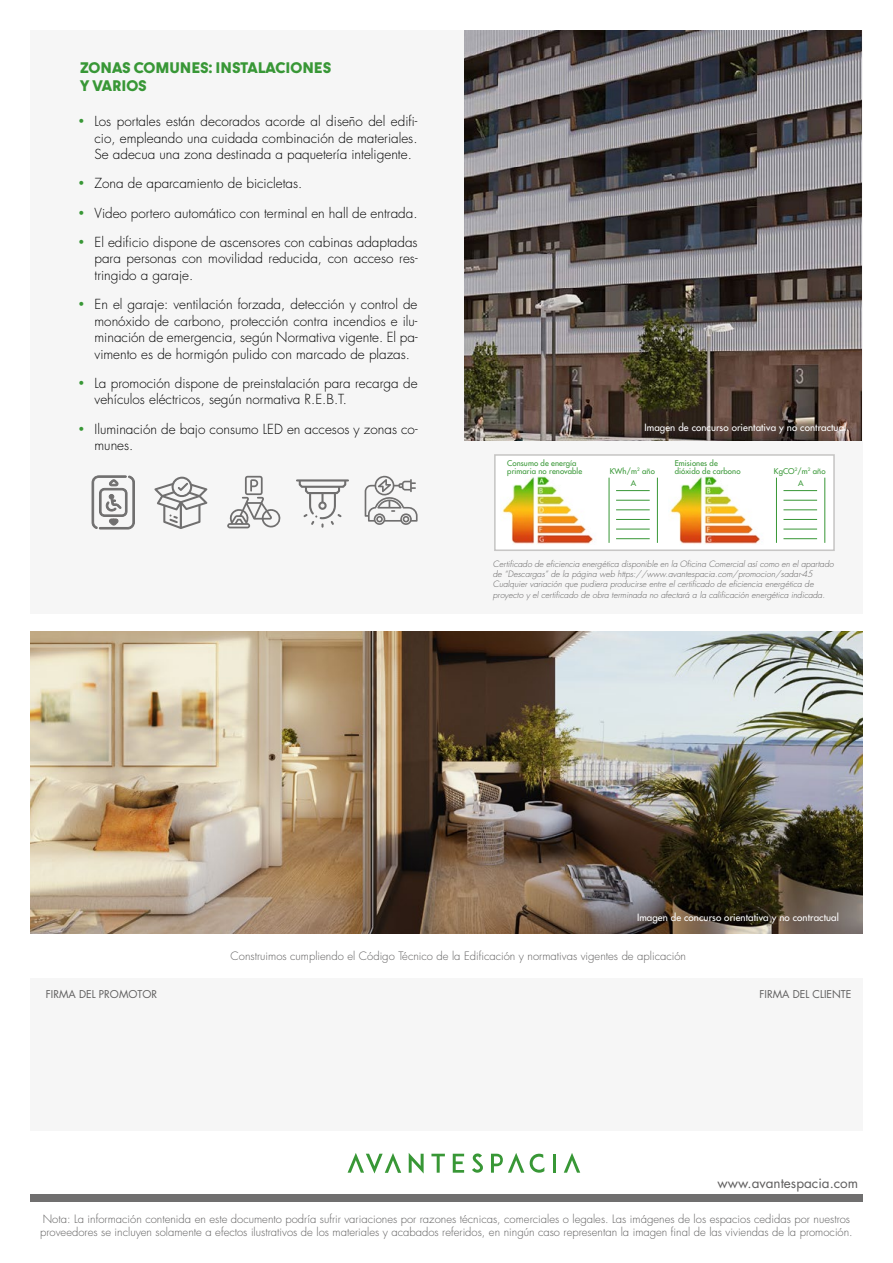
<style>
.page{position:relative;width:893px;height:1263px;background:#fff}
.page>*{position:absolute;margin:0;border:0;box-sizing:border-box;transform-origin:0 0}
.t1{font:900 15px/18px "Dystopian";color:#389736}
.t2{font:300 13.5px/16.5px "Futura Std";color:#000;text-align:justify}
.t3{font:13.5px "Futura Std";color:#605f5f}
.t4{font:300 11.25px/13.5px "Futura Std";color:#605f5f}
.t5{font:10.5px "Futura Std";color:#605f5f}
.t6{font:500 9.75px "Futura Std";letter-spacing:.01em;color:#fff}
.t7{font:italic 300 8.55px/10.2px "Futura Std";color:#605f5f}
.t8{font:500 7.8px/7.8px "Futura Std";letter-spacing:.01em;color:#389736}
.s1{font-family:"Futura BT";color:#389736}
</style>
<div class="page">
<div style="left:30px;top:30px;width:833px;height:583px;background:#f6f6f6"></div>
<img style="left:465px;top:30px;width:396px;height:411px">
<div style="left:30px;top:1194px;width:833px;height:7px;background:#706f6f"></div>
<img style="left:30px;top:631px;width:833px;height:302px">
<div style="left:30px;top:978px;width:833px;height:152px;background:#f6f6f6"></div>
<svg style="left:409px;top:1153px;width:15px;height:20px"></svg>
<svg style="left:431px;top:1154px;width:14px;height:19px"></svg>
<svg style="left:453px;top:1154px;width:11px;height:19px"></svg>
<svg style="left:472px;top:1153px;width:11px;height:20px"></svg>
<svg style="left:530px;top:1154px;width:14px;height:19px"></svg>
<hr style="left:553px;top:1154px;width:3px;height:19px;background:#389736">
<svg style="left:564px;top:1153px;width:16px;height:20px"></svg>
<svg style="left:348px;top:1153px;width:53px;height:20px"></svg>
<svg style="left:491px;top:1153px;width:33px;height:20px"></svg>
<svg style="left:227px;top:476px;width:54px;height:52px"></svg>
<svg style="left:154px;top:476px;width:53px;height:53px"></svg>
<svg style="left:296px;top:479px;width:53px;height:49px"></svg>
<svg style="left:365px;top:476px;width:53px;height:49px"></svg>
<svg style="left:92px;top:475px;width:43px;height:54px"></svg>
<div style="left:494px;top:454px;width:341px;height:97px;background:#fff;border:2px solid #c7c6c5"></div>
<img style="left:502px;top:476px;width:91px;height:68px">
<hr style="left:609px;top:478px;width:1px;height:65px;background:#389736">
<hr style="left:657px;top:478px;width:1px;height:65px;background:#389736">
<hr style="left:616px;top:490px;width:34px;height:1px;background:#389736">
<hr style="left:616px;top:500px;width:34px;height:1px;background:#389736">
<hr style="left:616px;top:509px;width:34px;height:1px;background:#389736">
<hr style="left:616px;top:519px;width:34px;height:1px;background:#389736">
<hr style="left:616px;top:529px;width:34px;height:1px;background:#389736">
<hr style="left:616px;top:538px;width:34px;height:1px;background:#389736">
<img style="left:670px;top:476px;width:90px;height:68px">
<hr style="left:776px;top:478px;width:1px;height:65px;background:#389736">
<hr style="left:824px;top:478px;width:1px;height:65px;background:#389736">
<hr style="left:783px;top:490px;width:34px;height:1px;background:#389736">
<hr style="left:783px;top:500px;width:34px;height:1px;background:#389736">
<hr style="left:783px;top:509px;width:34px;height:1px;background:#389736">
<hr style="left:783px;top:519px;width:34px;height:1px;background:#389736">
<hr style="left:783px;top:529px;width:34px;height:1px;background:#389736">
<hr style="left:783px;top:538px;width:34px;height:1px;background:#389736">
<p class="t1" style="left:80px;top:59px;width:253px">ZONAS COMUNES: INSTALACIONES<br>Y VARIOS</p>
<p class="t2" style="left:95px;top:113px;width:325px;text-indent:-17px"><span class="s1">•</span> Los portales están decorados acorde al diseño del edifi&shy;cio, empleando una cuidada combinación de materiales.<br>Se adecua una zona destinada a paquetería inteligente.</p>
<p class="t2" style="left:77px;top:176px;width:226px"><span class="s1">•</span> Zona de aparcamiento de bicicletas.</p>
<p class="t2" style="left:77px;top:205px;width:342px"><span class="s1">•</span> Video portero automático con terminal en hall de entrada.</p>
<p class="t2" style="left:95px;top:234px;width:325px;text-indent:-17px"><span class="s1">•</span> El edificio dispone de ascensores con cabinas adaptadas para personas con movilidad reducida, con acceso res&shy;tringido a garaje.</p>
<p class="t2" style="left:95px;top:296px;width:325px;text-indent:-17px"><span class="s1">•</span> En el garaje: ventilación forzada, detección y control de monóxido de carbono, protección contra incendios e ilu&shy;minación de emergencia, según Normativa vigente. El pa&shy;vimento es de hormigón pulido con marcado de plazas.</p>
<p class="t2" style="left:95px;top:375px;width:325px;text-indent:-17px"><span class="s1">•</span> La promoción dispone de preinstalación para recarga de vehículos eléctricos, según normativa R.E.B.T.</p>
<p class="t2" style="left:95px;top:421px;width:325px;text-indent:-17px"><span class="s1">•</span> Iluminación de bajo consumo LED en accesos y zonas co&shy;munes.</p>
<p class="t6" style="left:644px;top:421px;width:203px">Imagen de concurso orientativa y no contractual</p>
<p class="t8" style="left:507px;top:459px;width:76px">Consumo de energía primaria no renovable</p>
<p class="t8" style="left:610px;top:464px;width:47px;line-height:12.8px;text-align:center">KWh/m<sup>2</sup> año<br>A</p>
<p class="t8" style="left:675px;top:459px;width:67px">Emisiones de dióxido de carbono</p>
<p class="t8" style="left:774px;top:464px;width:53px;line-height:12.8px;text-align:center">KgCO<sup>2</sup>/m<sup>2</sup> año<br>A</p>
<p class="t7" style="left:493px;top:559px;width:342px">Certificado de eficiencia energética disponible en la Oficina Comercial así como en el apartado de “Descargas” de la página web https://www.avantespacia.com/promocion/sadar-45<br>Cualquier variación que pudiera producirse entre el certificado de eficiencia energética de proyecto y el certificado de obra terminada no afectará a la calificación energética indicada.</p>
<p class="t6" style="left:637px;top:911px;width:203px">Imagen de concurso orientativa y no contractual</p>
<p class="t4" style="left:231px;top:949px;width:457px">Construimos cumpliendo el Código Técnico de la Edificación y normativas vigentes de aplicación</p>
<p class="t5" style="left:46px;top:987px;width:113px">FIRMA DEL PROMOTOR</p>
<p class="t5" style="left:759px;top:987px;width:93px">FIRMA DEL CLIENTE</p>
<p class="t3" style="left:718px;top:1175px;width:142px">www.avantespacia.com</p>
<p class="t4" style="left:40px;top:1212px;width:814px">Nota: La información contenida en este documento podría sufrir variaciones por razones técnicas, comerciales o legales. Las imágenes de los espacios cedidas por nuestros proveedores se incluyen solamente a efectos ilustrativos de los materiales y acabados referidos, en ningún caso representan la imagen final de las viviendas de la promoción.</p>
</div>
